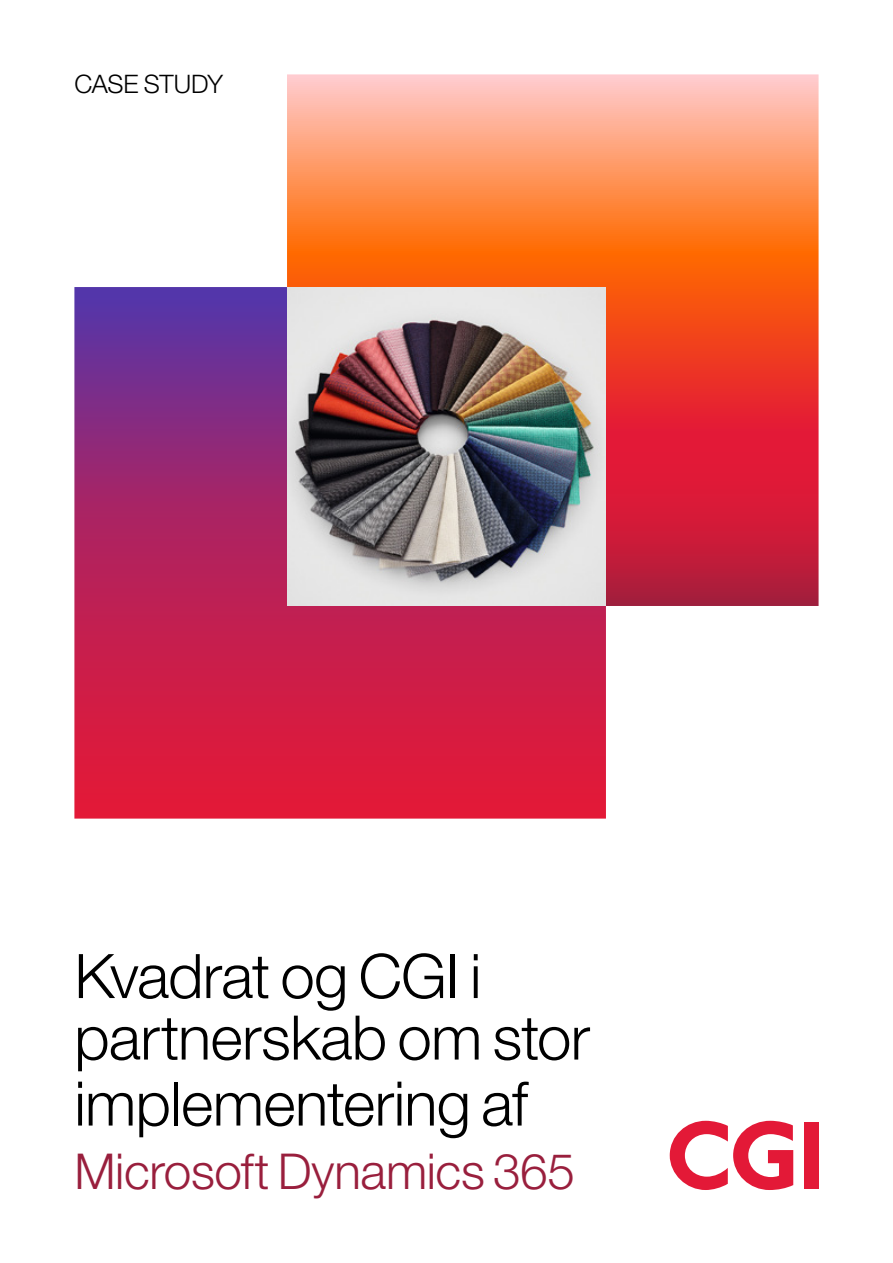
<style>
.page{position:relative;width:893px;height:1263px;background:#fff}
.page>*{position:absolute;margin:0;border:0;box-sizing:border-box;transform-origin:0 0}
.t1{font:300 61.5px/63.8px "Helvetica Neue LT Pro";letter-spacing:-.01em;color:#000}
.t2{font:300 49.5px "Helvetica Neue LT Pro";letter-spacing:-.01em;color:#991f3d}
.t3{font:300 25.5px "Helvetica Neue LT Pro";letter-spacing:-.01em;color:#000}
</style>
<div class="page">
<svg style="left:670px;top:1121px;width:123px;height:69px"></svg>
<div style="left:804px;top:1122px;width:15px;height:66px;background:#e31937"></div>
<svg style="left:287px;top:74px;width:532px;height:532px;background:#f16a49"></svg>
<svg style="left:74px;top:287px;width:532px;height:532px;background:#b82259"></svg>
<img style="left:287px;top:287px;width:319px;height:319px">
<p class="t3" style="left:74px;top:68px;width:150px">CASE STUDY</p>
<p class="t1" style="left:74px;top:943px;width:517px">Kvadrat og CGI i partnerskab om stor implementering af</p>
<p class="t2" style="left:74px;top:1141px;width:502px">Microsoft Dynamics 365</p>
</div>
